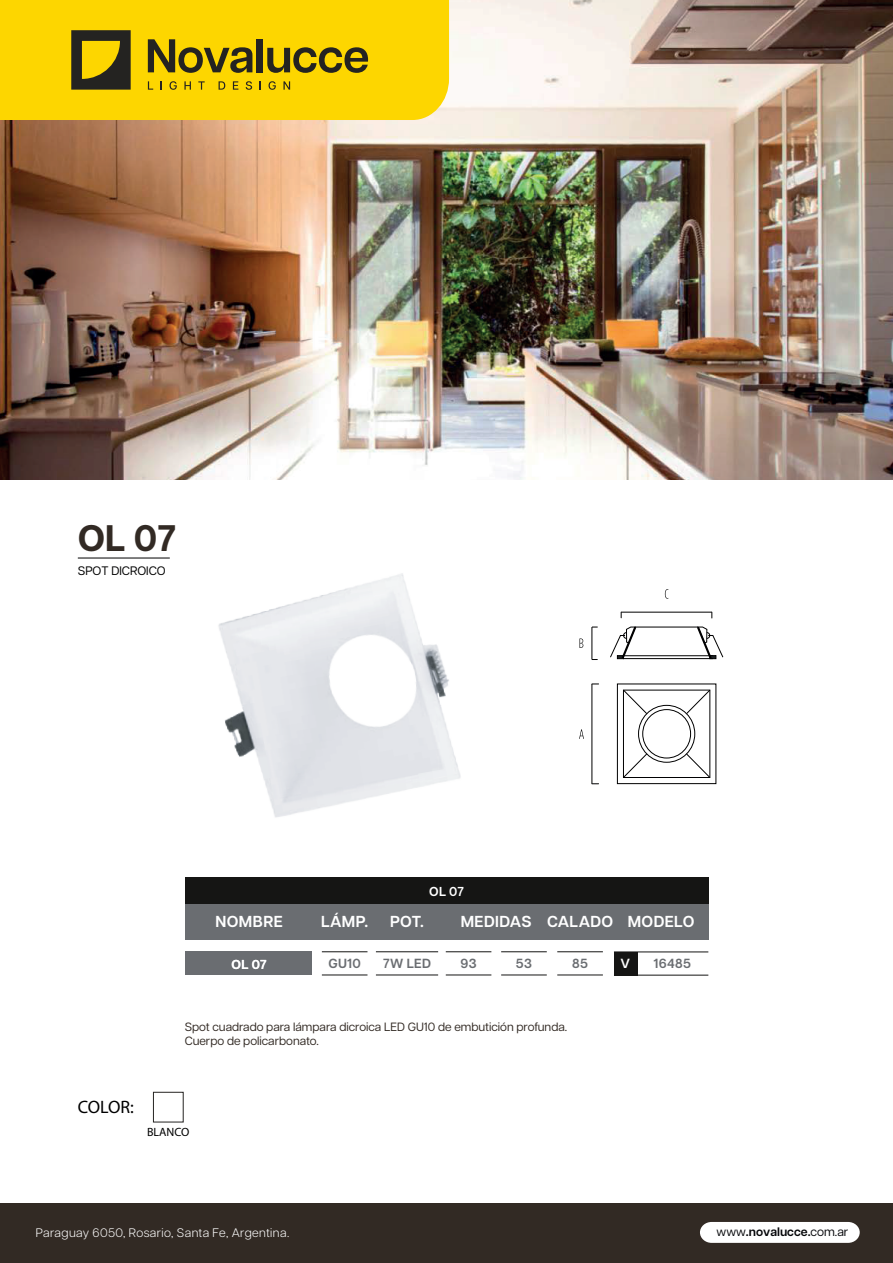
<style>
.page{position:relative;width:893px;height:1263px;background:#fff}
.page>*{position:absolute;margin:0;border:0;box-sizing:border-box;transform-origin:0 0}
.t1{font:700 36.9px "Articulat CF";color:#322a24}
.t2{font:18px "Myriad Pro";letter-spacing:-.01em;color:#000001}
.t3{font:600 15.9px "Articulat CF";letter-spacing:.025em;color:#fff}
.t4{font:600 13.2px "Articulat CF";letter-spacing:.025em;color:#6a6d71}
.t5{font:600 13.2px "Articulat CF";color:#fff}
.t6{font:600 12.9px "Articulat CF";letter-spacing:.02em;color:#fff}
.t7{font:300 12.3px "Articulat CF";letter-spacing:.03em;color:#fff}
.t8{font:600 12.3px "Articulat CF";color:#040508}
.t9{font:12.3px "Articulat CF";color:#000001}
.t10{font:12px/14.4px "Articulat CF";color:#322a24}
.t11{font:12px "Myriad Pro";color:#000001}
.s1{font-weight:400}
</style>
<div class="page">
<img style="left:165px;top:557px;width:296px;height:260px">
<svg style="left:579px;top:638px;width:4px;height:10px"></svg>
<svg style="left:579px;top:729px;width:5px;height:10px"></svg>
<svg style="left:665px;top:589px;width:3px;height:10px"></svg>
<hr style="left:591px;top:684px;width:1px;height:100px;background:#000001">
<div style="left:638px;top:705px;width:57px;height:58px;border:1px solid #000001;border-radius:50%"></div>
<div style="left:642px;top:709px;width:49px;height:49px;border:1px solid #000001;border-radius:50%"></div>
<div style="left:623px;top:655px;width:90px;height:4px;border:1px solid #000001"></div>
<hr style="left:635px;top:627px;width:63px;height:1px;background:#000001">
<div style="left:617px;top:684px;width:99px;height:100px;border:1px solid #000001"></div>
<div style="left:623px;top:690px;width:87px;height:88px;border:1px solid #000001"></div>
<svg style="left:623px;top:689px;width:25px;height:26px"></svg>
<svg style="left:623px;top:753px;width:25px;height:25px"></svg>
<svg style="left:685px;top:753px;width:26px;height:25px"></svg>
<svg style="left:685px;top:689px;width:26px;height:26px"></svg>
<hr style="left:591px;top:627px;width:1px;height:32px;background:#000001">
<hr style="left:621px;top:612px;width:91px;height:1px;background:#000001">
<svg style="left:610px;top:626px;width:28px;height:34px"></svg>
<svg style="left:695px;top:626px;width:29px;height:34px"></svg>
<div style="left:153px;top:1092px;width:31px;height:30px;background:#fff;border:1px solid #242321"></div>
<div style="left:0;top:1203px;width:893px;height:60px;background:#322a24"></div>
<hr style="left:78px;top:558px;width:92px;height:1px;background:#000001">
<img style="left:0;top:0;width:893px;height:479px">
<div style="left:0;top:0;width:449px;height:120px;background:#fdd600"></div>
<svg style="left:700px;top:1222px;width:160px;height:21px"></svg>
<svg style="left:148px;top:81px;width:5px;height:9px"></svg>
<svg style="left:170px;top:81px;width:7px;height:9px"></svg>
<svg style="left:184px;top:81px;width:7px;height:9px"></svg>
<svg style="left:198px;top:81px;width:7px;height:9px"></svg>
<svg style="left:219px;top:81px;width:6px;height:9px"></svg>
<svg style="left:233px;top:81px;width:5px;height:9px"></svg>
<svg style="left:246px;top:81px;width:6px;height:9px"></svg>
<svg style="left:269px;top:81px;width:7px;height:9px"></svg>
<svg style="left:283px;top:81px;width:7px;height:9px"></svg>
<svg style="left:148px;top:39px;width:104px;height:34px"></svg>
<div style="left:257px;top:39px;width:6px;height:33px;background:#242321"></div>
<svg style="left:267px;top:47px;width:101px;height:26px"></svg>
<svg style="left:71px;top:30px;width:60px;height:60px"></svg>
<div style="left:185px;top:952px;width:127px;height:23px;background:#6a6d71"></div>
<div style="left:185px;top:903px;width:523px;height:37px;background:#6a6d71"></div>
<hr style="left:322px;top:974px;width:45px;height:1px;background:#151514">
<hr style="left:322px;top:951px;width:45px;height:1px;background:#151514">
<hr style="left:376px;top:974px;width:62px;height:1px;background:#151514">
<hr style="left:376px;top:951px;width:62px;height:1px;background:#151514">
<hr style="left:446px;top:974px;width:45px;height:1px;background:#151514">
<hr style="left:446px;top:951px;width:45px;height:1px;background:#151514">
<hr style="left:501px;top:974px;width:46px;height:1px;background:#151514">
<hr style="left:501px;top:951px;width:46px;height:1px;background:#151514">
<hr style="left:557px;top:974px;width:46px;height:1px;background:#151514">
<hr style="left:557px;top:951px;width:46px;height:1px;background:#151514">
<hr style="left:614px;top:975px;width:94px;height:1px;background:#151514">
<hr style="left:614px;top:951px;width:94px;height:1px;background:#151514">
<div style="left:614px;top:952px;width:23px;height:23px;background:#151514"></div>
<div style="left:185px;top:877px;width:523px;height:26px;background:#151514"></div>
<h1 class="t1" style="left:78px;top:510px;width:100px">OL 07</h1>
<p class="t9" style="left:78px;top:561px;width:89px">SPOT DICROICO</p>
<h2 class="t2" style="left:78px;top:1096px;width:58px">COLOR:</h2>
<h3 class="t3" style="left:216px;top:910px;width:69px">NOMBRE</h3>
<p class="t6" style="left:231px;top:955px;width:37px">OL 07</p>
<p class="t6" style="left:429px;top:882px;width:37px">OL 07</p>
<h3 class="t3" style="left:321px;top:910px;width:49px">LÁMP.</h3>
<h3 class="t3" style="left:461px;top:910px;width:235px">MEDIDAS CALADO MODELO</h3>
<p class="t4" style="left:328px;top:954px;width:34px">GU10</p>
<p class="t4" style="left:383px;top:954px;width:50px">7W LED</p>
<p class="t4" style="left:461px;top:954px;width:18px">93</p>
<p class="t4" style="left:516px;top:954px;width:18px">53</p>
<p class="t4" style="left:572px;top:954px;width:17px">85</p>
<h3 class="t3" style="left:390px;top:910px;width:35px">POT.</h3>
<p class="t5" style="left:621px;top:954px;width:11px">V</p>
<p class="t4" style="left:653px;top:954px;width:39px">16485</p>
<p class="t10" style="left:185px;top:1019px;width:384px">Spot cuadrado para lámpara dicroica LED GU10 de embutición profunda.<br>Cuerpo de policarbonato.</p>
<p class="t11" style="left:147px;top:1125px;width:44px">BLANCO</p>
<p class="t7" style="left:36px;top:1223px;width:255px">Paraguay 6050, Rosario, Santa Fe, Argentina.</p>
<p class="t8" style="left:717px;top:1223px;width:133px"><span class="s1">www</span>.novalucce.<span class="s1">com.ar</span></p>
</div>
